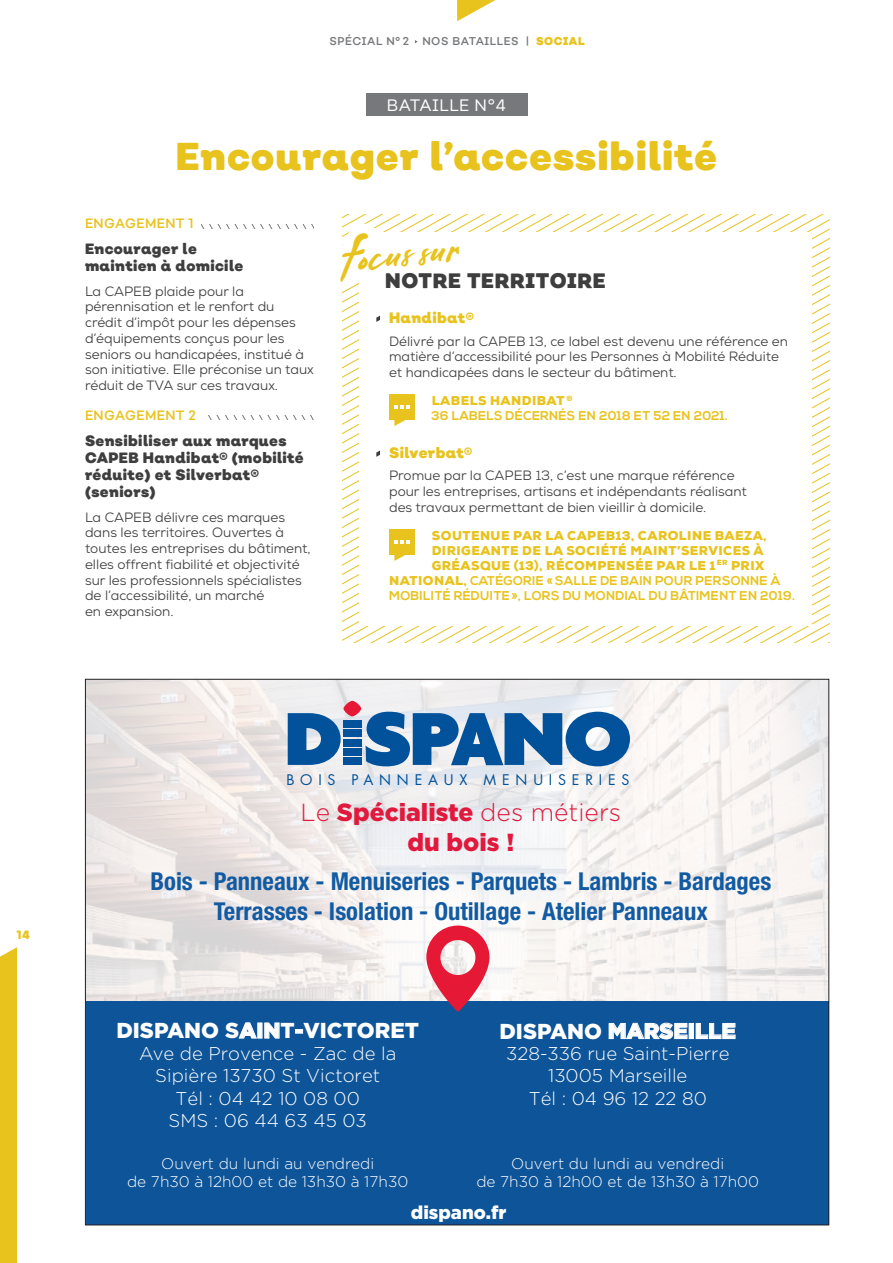
<style>
.page{position:relative;width:893px;height:1263px;background:#fff}
.page>*{position:absolute;margin:0;border:0;box-sizing:border-box;transform-origin:0 0}
.t1{font:42px "Arkipelago";color:#e8c31d;scale:.95 1}
.t2{font:900 39px "Nutmeg";letter-spacing:.025em;color:#e8c31d;scale:.95 1}
.t3{font:700 condensed 24.75px/29.5px "Helvetica Neue LT Std";color:#125ba2;text-align:center}
.t4{font:900 24.75px/29.5px "Gotham";color:#e1193d;text-align:center}
.t5{font:900 21.6px "Gotham";color:#fff}
.t6{font:900 21px "Nutmeg";letter-spacing:.03em;color:#3e3e3f;scale:.95 1}
.t7{font:300 18.45px/22.2px "Gotham";color:#fff;text-align:center}
.t8{font:900 18.45px "Gotham";color:#fff}
.t9{font:16.5px "Nutmeg";letter-spacing:.025em;color:#fff;scale:.95 1}
.t10{font:300 15.45px/18.5px "Gotham";color:#fff;text-align:center}
.t11{font:900 15px/17.2px "Nutmeg";letter-spacing:.025em;color:#3e3e3f;scale:.95 1}
.t12{font:900 15px "Nutmeg";letter-spacing:.025em;color:#e8c31d;scale:.95 1}
.t13{font:14.25px "Futura";letter-spacing:.41em;color:#01529a}
.t14{font:13.5px/15.8px "Nexa";color:#3e3e3f}
.t15{font:13.5px "Nutmeg";letter-spacing:.025em;color:#e8c31d;scale:.95 1}
.t16{font:700 12.75px/15px "Nexa";letter-spacing:.02em;color:#e8c31d}
.t17{font:900 12.75px "Nexa";letter-spacing:.035em;color:#e8c31d}
.t18{font:900 12px "Nutmeg";color:#e8c31d;scale:.9 1}
.t19{font:11.25px "Nutmeg";letter-spacing:.05em;color:#76787b;scale:.95 1}
.s1{font-size:10.2px}
.s2{font-weight:900;color:#e8c31d}
.s3{font-weight:900}
.s4{font-weight:300}
</style>
<div class="page">
<svg style="left:457px;top:0;width:38px;height:21px"></svg>
<div style="left:0;top:947px;width:17px;height:316px;background:#e8c31d"></div>
<svg style="left:87px;top:681px;width:740px;height:320px"></svg>
<svg style="left:288px;top:713px;width:53px;height:52px;background:#3574ad"></svg>
<div style="left:343px;top:758px;width:19px;height:7px;background:#01529a"></div>
<div style="left:343px;top:748px;width:19px;height:8px;background:#01529a"></div>
<div style="left:343px;top:739px;width:19px;height:7px;background:#01529a"></div>
<div style="left:343px;top:730px;width:19px;height:7px;background:#01529a"></div>
<div style="left:343px;top:720px;width:19px;height:7px;background:#01529a"></div>
<svg style="left:343px;top:701px;width:18px;height:15px"></svg>
<svg style="left:366px;top:712px;width:264px;height:54px;background:#4b83b5"></svg>
<div style="left:86px;top:1001px;width:743px;height:224px;background:#0d5499"></div>
<svg style="left:426px;top:925px;width:63px;height:87px"></svg>
<svg style="left:239px;top:1022px;width:18px;height:17px"></svg>
<svg style="left:264px;top:1022px;width:16px;height:17px"></svg>
<svg style="left:295px;top:1029px;width:8px;height:4px"></svg>
<svg style="left:609px;top:1022px;width:79px;height:17px"></svg>
<div style="left:689px;top:1023px;width:5px;height:16px;border:1px solid #fff"></div>
<svg style="left:696px;top:1023px;width:40px;height:16px"></svg>
<div style="left:366px;top:94px;width:161px;height:22px;background:#76787b"></div>
<svg style="left:201px;top:224px;width:113px;height:4px"></svg>
<svg style="left:208px;top:416px;width:106px;height:4px"></svg>
<div style="left:389px;top:394px;width:26px;height:26px;background:#e8c31d"></div>
<svg style="left:394px;top:405px;width:15px;height:21px"></svg>
<svg style="left:376px;top:450px;width:4px;height:7px"></svg>
<div style="left:389px;top:529px;width:26px;height:25px;background:#e8c31d"></div>
<svg style="left:342px;top:535px;width:487px;height:108px"></svg>
<svg style="left:342px;top:214px;width:487px;height:108px"></svg>
<p class="t19" style="left:330px;top:34px;width:270px">SPÉCIAL N° 2 NOS BATAILLES <span class="s1">|</span> <span class="s2">SOCIAL</span></p>
<p class="t9" style="left:387px;top:94px;width:127px">BATAILLE N°4</p>
<h2 class="t2" style="left:176px;top:131px;width:571px">Encourager l’accessibilité</h2>
<p class="t15" style="left:85px;top:215px;width:116px">ENGAGEMENT 1</p>
<p class="t11" style="left:85px;top:240px;width:168px">Encourager le maintien à domicile</p>
<p class="t14" style="left:85px;top:283px;width:230px">La CAPEB plaide pour la pérennisation et le renfort du crédit d’impôt pour les dépenses d’équipements conçus pour les seniors ou handicapées, institué à son initiative. Elle préconise un taux réduit de TVA sur ces travaux.</p>
<p class="t15" style="left:85px;top:406px;width:118px">ENGAGEMENT 2</p>
<p class="t11" style="left:85px;top:432px;width:232px">Sensibiliser aux marques<br>CAPEB Handibat® (mobilité réduite) et Silverbat® (seniors)</p>
<p class="t14" style="left:85px;top:509px;width:227px">La CAPEB délivre ces marques dans les territoires. Ouvertes à toutes les entreprises du bâtiment, elles offrent fiabilité et objectivité sur les professionnels spécialistes de l’accessibilité, un marché<br>en expansion.</p>
<h1 class="t1" style="left:338px;top:233px;width:126px;rotate:-6deg">Focus sur</h1>
<h3 class="t6" style="left:385px;top:267px;width:234px">NOTRE TERRITOIRE</h3>
<p class="t12" style="left:389px;top:308px;width:91px">Handibat®</p>
<p class="t14" style="left:389px;top:333px;width:400px">Délivré par la CAPEB 13, ce label est devenu une référence en matière d’accessibilité pour les Personnes à Mobilité Réduite et handicapées dans le secteur du bâtiment.</p>
<p class="t16" style="left:432px;top:393px;width:298px"><span class="s3">LABELS HANDIBAT</span> <sup>®<br></sup>36 LABELS DÉCERNÉS EN 2018 ET 52 EN 2021.</p>
<p class="t12" style="left:389px;top:443px;width:89px">Silverbat®</p>
<p class="t14" style="left:389px;top:468px;width:359px">Promue par la CAPEB 13, c’est une marque référence pour les entreprises, artisans et indépendants réalisant des travaux permettant de bien vieillir à domicile.</p>
<p class="t17" style="left:432px;top:527px;width:336px">SOUTENUE PAR LA CAPEB13, CAROLINE BAEZA,</p>
<p class="t17" style="left:432px;top:542px;width:333px">DIRIGEANTE DE LA SOCIÉTÉ MAINT’SERVICES À</p>
<p class="t17" style="left:432px;top:557px;width:334px">GRÉASQUE (13), RÉCOMPENSÉE PAR LE 1 <sup>ER</sup> PRIX</p>
<p class="t16" style="left:389px;top:573px;width:393px"><span class="s3">NATIONAL,</span> CATÉGORIE «SALLE DE BAIN POUR PERSONNE À</p>
<p class="t16" style="left:389px;top:588px;width:408px">MOBILITÉ RÉDUITE », LORS DU MONDIAL DU BÂTIMENT EN 2019.</p>
<p class="t18" style="left:17px;top:927px;width:16px">14</p>
<p class="t13" style="left:286px;top:770px;width:345px">BOIS PANNEAUX MENUISERIES</p>
<h3 class="t4" style="left:301px;top:797px;width:322px"><span class="s4">Le</span> Spécialiste <span class="s4">des métiers </span>du bois !</h3>
<h3 class="t3" style="left:150px;top:866px;width:622px">Bois - Panneaux - Menuiseries - Parquets - Lambris - Bardages<br>Terrasses - Isolation - Outillage - Atelier Panneaux</h3>
<h3 class="t5" style="left:116px;top:1018px;width:304px">DISPANO SAINT-VICTORET</h3>
<h3 class="t7" style="left:139px;top:1042px;width:259px">Ave de Provence - Zac de la<br>Sipière 13730 St Victoret<br>Tél : 04 42 10 08 00<br>SMS : 06 44 63 45 03</h3>
<p class="t10" style="left:127px;top:1154px;width:283px">Ouvert du lundi au vendredi<br>de 7h30 à 12h00 et de 13h30 à 17h30</p>
<h3 class="t5" style="left:499px;top:1018px;width:238px">DISPANO MARSEILLE</h3>
<h3 class="t7" style="left:506px;top:1042px;width:225px">328-336 rue Saint-Pierre<br>13005 Marseille<br>Tél : 04 96 12 22 80</h3>
<p class="t10" style="left:476px;top:1154px;width:284px">Ouvert du lundi au vendredi<br>de 7h30 à 12h00 et de 13h30 à 17h00</p>
<h3 class="t8" style="left:411px;top:1202px;width:97px">dispano.fr</h3>
</div>
